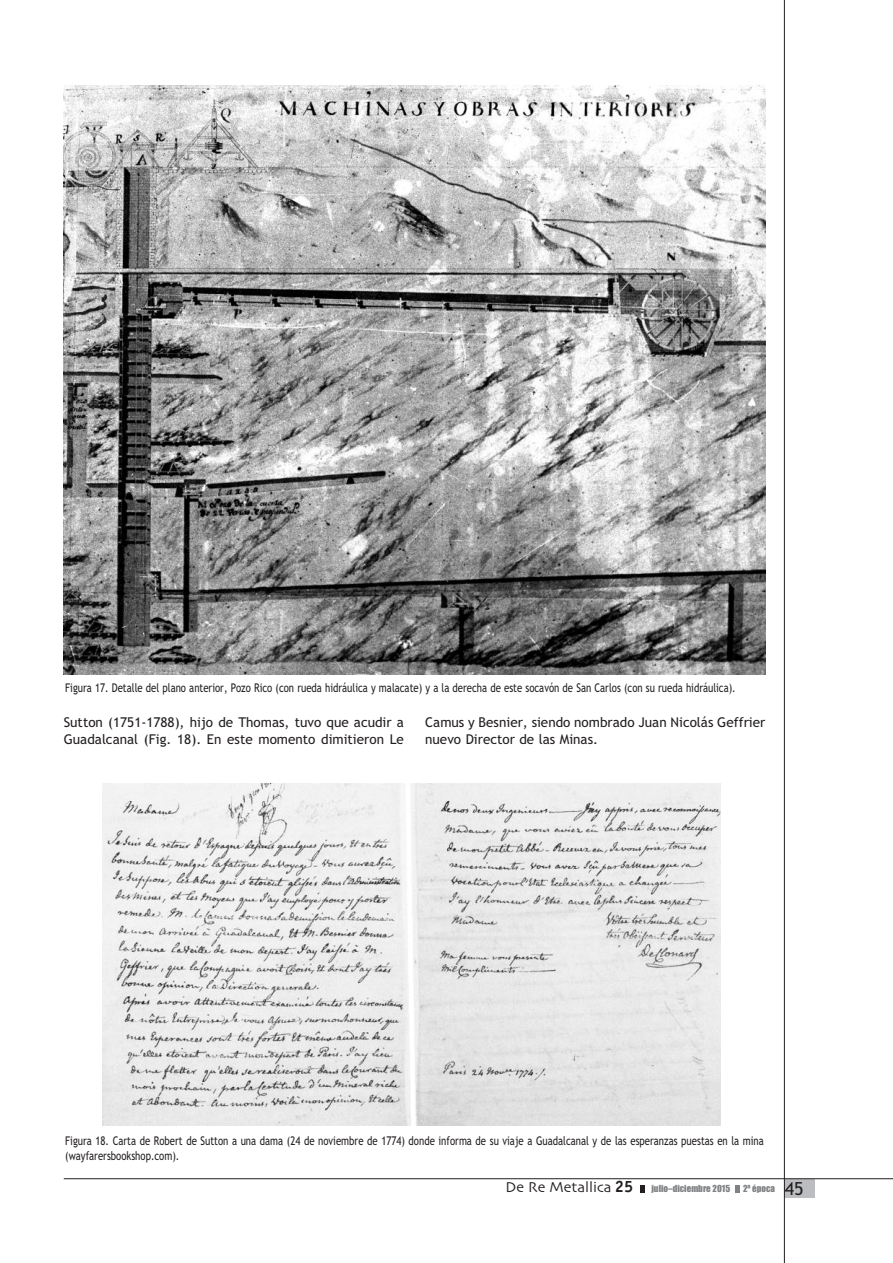
<style>
.page{position:relative;width:893px;height:1263px;background:#fff}
.page>*{position:absolute;margin:0;border:0;box-sizing:border-box;transform-origin:0 0}
.t1{font:13.5px/16.5px "Trebuchet MS";color:#231f20}
.t2{font:12px/15px "Trebuchet MS";color:#231f20;scale:.8 1}
.t3{font:9px "Impact";color:#808285}
.s1{font-family:"Skia";font-size:15px;color:#231f20}
.s2{font-family:"Officina Sans";font-weight:700;font-size:16.5px;color:#231f20}
.s3{font-family:"Trebuchet MS";font-size:18px;color:#231f20}
</style>
<div class="page">
<div style="left:784px;top:1179px;width:31px;height:18px;background:#bcbdc0"></div>
<svg style="left:735px;top:1185px;width:5px;height:7px"></svg>
<svg style="left:640px;top:1185px;width:5px;height:7px"></svg>
<hr style="left:784px;top:0;width:1px;height:1263px;background:#231f20">
<hr style="left:64px;top:1178px;width:829px;height:1px;background:#231f20">
<img style="left:64px;top:85px;width:701px;height:589px">
<img style="left:103px;top:784px;width:618px;height:342px">
<p class="t2" style="left:65px;top:681px;width:840px">Figura 17. Detalle del plano anterior, Pozo Rico (con rueda hidráulica y malacate) y a la derecha de este socavón de San Carlos (con su rueda hidráulica).</p>
<p class="t1" style="left:64px;top:714px;width:342px">Sutton (1751-1788), hijo de Thomas, tuvo que acudir a<br>Guadalcanal (Fig. 18). En este momento dimitieron Le</p>
<p class="t1" style="left:425px;top:714px;width:342px">Camus y Besnier, siendo nombrado Juan Nicolás Geffrier nuevo Director de las Minas.</p>
<p class="t2" style="left:65px;top:1133px;width:875px">Figura 18. Carta de Robert de Sutton a una dama (24 de noviembre de 1774) donde informa de su viaje a Guadalcanal y de las esperanzas puestas en la mina (wayfarersbookshop.com).</p>
<p class="t3" style="left:506px;top:1184px;width:226px"><span class="s1">De Re Metallica</span> <span class="s2">25</span> julio–diciembre 2015</p>
<p class="t3" style="left:743px;top:1184px;width:62px">2ª época <span class="s3">45</span></p>
</div>
